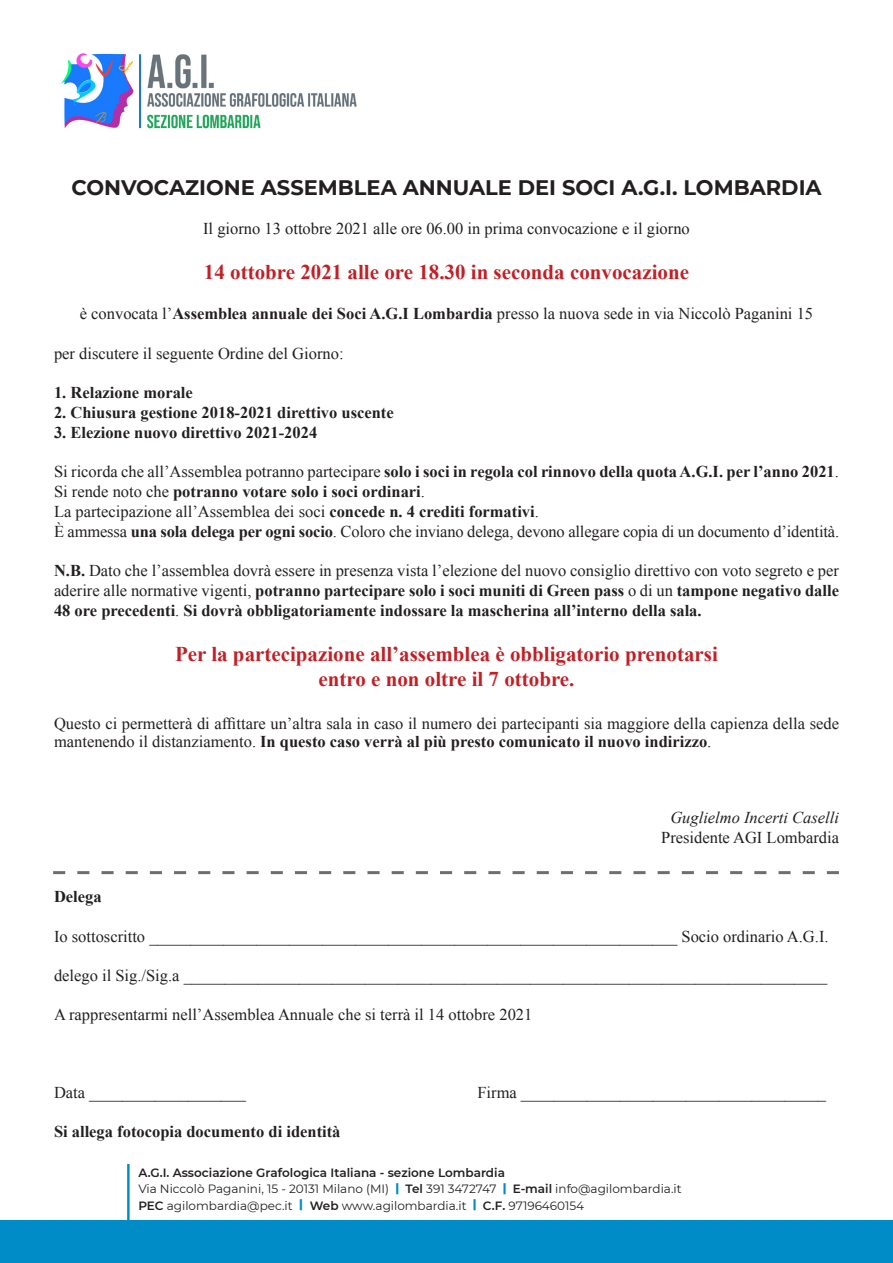
<style>
.page{position:relative;width:893px;height:1263px;background:#fff}
.page>*{position:absolute;margin:0;border:0;box-sizing:border-box;transform-origin:0 0}
.t1{font:700 21px/25.2px "Times New Roman";color:#c12026;text-align:center}
.t2{font:700 21px "Montserrat";color:#231f20}
.t3{font:16.5px/19.8px "Times New Roman";color:#231f20}
.t4{font:700 16.5px/19.8px "Times New Roman";color:#231f20;text-align:justify}
.t5{font:italic 16.5px "Times New Roman";color:#231f20}
.t6{font:12px/16.5px "Montserrat";color:#231f20}
.s1{font-weight:700}
.s2{font-weight:400}
.s3{font-weight:600}
.s4{font-weight:800;color:#008cc7}
</style>
<div class="page">
<div style="left:0;top:1220px;width:893px;height:43px;background:#008cc7"></div>
<hr style="left:127px;top:1164px;width:3px;height:62px;background:#008cc7">
<img style="left:60px;top:53px;width:297px;height:76px">
<svg style="left:53px;top:871px;width:786px;height:3px"></svg>
<p class="t2" style="left:71px;top:175px;width:752px">CONVOCAZIONE ASSEMBLEA ANNUALE DEI SOCI A.G.I. LOMBARDIA</p>
<p class="t3" style="left:203px;top:220px;width:488px">Il giorno 13 ottobre 2021 alle ore 06.00 in prima convocazione e il giorno</p>
<p class="t1" style="left:204px;top:262px;width:487px">14 ottobre 2021 alle ore 18.30 in seconda convocazione</p>
<p class="t3" style="left:80px;top:305px;width:735px">è convocata l’<span class="s1">Assemblea annuale dei Soci A.G.I Lombardia</span> presso la nuova sede in via Niccolò Paganini 15</p>
<p class="t3" style="left:54px;top:345px;width:291px">per discutere il seguente Ordine del Giorno:</p>
<p class="t4" style="left:54px;top:384px;width:140px">1. Relazione morale</p>
<p class="t4" style="left:54px;top:404px;width:341px">2. Chiusura gestione 2018-2021 direttivo uscente</p>
<p class="t4" style="left:54px;top:424px;width:265px">3. Elezione nuovo direttivo 2021-2024</p>
<p class="t3" style="left:54px;top:463px;width:787px">Si ricorda che all’Assemblea potranno partecipare <span class="s1">solo i soci in regola col rinnovo della quota A.G.I. per l’anno 2021</span>.<br>Si rende noto che <span class="s1">potranno votare solo i soci ordinari</span>.<br>La partecipazione all’Assemblea dei soci <span class="s1">concede n. 4 crediti formativi</span>.<br>È ammessa <span class="s1">una sola delega per ogni socio</span>. Coloro che inviano delega, devono allegare copia di un documento d’identità.</p>
<p class="t4" style="left:54px;top:562px;width:786px">N.B. <span class="s2">Dato che l’assemblea dovrà essere in presenza vista l’elezione del nuovo consiglio direttivo con voto segreto e per aderire alle normative vigenti,</span> potranno partecipare solo i soci muniti di Green pass <span class="s2">o di un</span> tampone negativo dalle 48 ore precedenti<span class="s2">.</span> Si dovrà obbligatoriamente indossare la mascherina all’interno della sala.</p>
<p class="t1" style="left:175px;top:643px;width:544px">Per la partecipazione all’assemblea è obbligatorio prenotarsi entro e non oltre il 7 ottobre.</p>
<p class="t3" style="left:54px;top:714px;width:786px;line-height:18px">Questo ci permetterà di affittare un’altra sala in caso il numero dei partecipanti sia maggiore della capienza della sede mantenendo il distanziamento. <span class="s1">In questo caso verrà al più presto comunicato il nuovo indirizzo</span>.</p>
<p class="t5" style="left:670px;top:811px;width:170px">Guglielmo Incerti Caselli</p>
<p class="t3" style="left:661px;top:829px;width:179px">Presidente AGI Lombardia</p>
<p class="t4" style="left:54px;top:888px;width:49px">Delega</p>
<p class="t3" style="left:54px;top:928px;width:776px">Io sottoscritto ________________________________________________________________ Socio ordinario A.G.I.</p>
<p class="t3" style="left:54px;top:967px;width:775px">delego il Sig./Sig.a ______________________________________________________________________________</p>
<p class="t3" style="left:54px;top:1006px;width:480px">A rappresentarmi nell’Assemblea Annuale che si terrà il 14 ottobre 2021</p>
<p class="t3" style="left:54px;top:1084px;width:194px">Data ___________________</p>
<p class="t3" style="left:477px;top:1084px;width:350px">Firma _____________________________________</p>
<p class="t4" style="left:54px;top:1123px;width:288px">Si allega fotocopia documento di identità</p>
<p class="t6" style="left:138px;top:1165px;width:545px"><span class="s3">A.G.I. Associazione Grafologica Italiana - sezione Lombardia<br></span>Via Niccolò Paganini, 15 - 20131 Milano (MI) <span class="s4">|</span> <span class="s3">Tel</span> 391 3472747 <span class="s4">|</span> <span class="s3">E-mail</span> info@agilombardia.it<br><span class="s3">PEC</span> agilombardia@pec.it <span class="s4">|</span> <span class="s3">Web</span> www.agilombardia.it <span class="s4">|</span> <span class="s3">C.F.</span> 97196460154</p>
</div>
